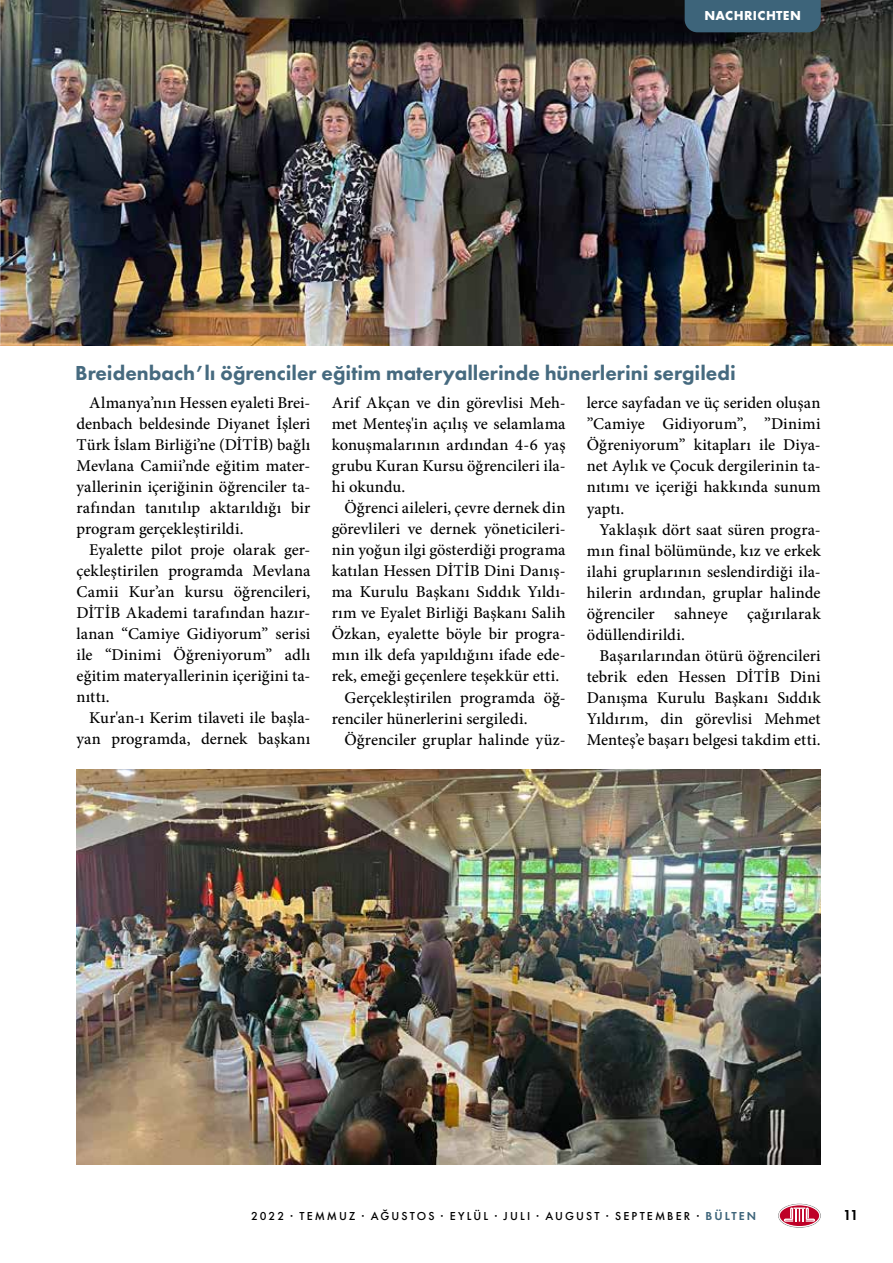
<style>
.page{position:relative;width:893px;height:1263px;background:#fff}
.page>*{position:absolute;margin:0;border:0;box-sizing:border-box;transform-origin:0 0}
.t1{font:800 21px "Futura PT";color:#466a7f}
.t2{font:500 16.5px/21px "Minion Pro";letter-spacing:.005em;color:#000;text-align:justify}
.t3{font:600 15px "Futura PT";color:#000}
.t4{font:700 13.5px "Futura PT";letter-spacing:.025em;color:#fff}
.t5{font:500 12px "Futura PT";letter-spacing:.175em;color:#000}
.s1{font-weight:600;color:#3d647a}
</style>
<div class="page">
<img style="left:0;top:0;width:893px;height:345px">
<img style="left:77px;top:770px;width:744px;height:394px">
<svg style="left:778px;top:1204px;width:43px;height:23px"></svg>
<div style="left:685px;top:0;width:136px;height:32px;background:#3d647a"></div>
<p class="t4" style="left:704px;top:7px;width:98px">NACHRICHTEN</p>
<p class="t1" style="left:75px;top:360px;width:662px">Breidenbach’lı öğrenciler eğitim materyallerinde hünerlerini sergiledi</p>
<p class="t2" style="left:77px;top:393px;width:235px;text-indent:13px">Almanya’nın Hessen eyaleti Brei&shy;denbach beldesinde Diyanet İşleri Türk İslam Birliği’ne (DİTİB) bağlı Mevlana Camii’nde eğitim mater&shy;yallerinin içeriğinin öğrenciler ta&shy;rafından tanıtılıp aktarıldığı bir program gerçekleştirildi.</p>
<p class="t2" style="left:77px;top:540px;width:235px;text-indent:13px">Eyalette pilot proje olarak ger&shy;çekleştirilen programda Mevlana Camii Kur’an kursu öğrencileri, DİTİB Akademi tarafından hazır&shy;lanan “Camiye Gidiyorum” serisi ile “Dinimi Öğreniyorum” adlı eğitim materyallerinin içeriğini ta&shy;nıttı.</p>
<p class="t2" style="left:77px;top:708px;width:235px;text-align:right">Kur'an-ı Kerim tilaveti ile başla&shy;yan programda, dernek başkanı</p>
<p class="t2" style="left:332px;top:393px;width:235px">Arif Akçan ve din görevlisi Meh&shy;met Menteş'in açılış ve selamlama konuşmalarının ardından 4-6 yaş grubu Kuran Kursu öğrencileri ila&shy;hi okundu.</p>
<p class="t2" style="left:344px;top:498px;width:223px">Öğrenci aileleri, çevre dernek din</p>
<p class="t2" style="left:332px;top:519px;width:235px">görevlileri ve dernek yöneticileri-</p>
<p class="t2" style="left:332px;top:540px;width:235px">nin yoğun ilgi gösterdiği programa</p>
<p class="t2" style="left:332px;top:561px;width:235px">katılan Hessen DİTİB Dini Danış-</p>
<p class="t2" style="left:332px;top:582px;width:235px">ma Kurulu Başkanı Sıddık Yıldı-</p>
<p class="t2" style="left:332px;top:603px;width:235px">rım ve Eyalet Birliği Başkanı Salih</p>
<p class="t2" style="left:332px;top:624px;width:235px">Özkan, eyalette böyle bir progra-</p>
<p class="t2" style="left:332px;top:645px;width:235px">mın ilk defa yapıldığını ifade ede-</p>
<p class="t2" style="left:332px;top:666px;width:229px">rek, emeği geçenlere teşekkür etti.</p>
<p class="t2" style="left:344px;top:687px;width:223px">Gerçekleştirilen programda öğ-</p>
<p class="t2" style="left:332px;top:708px;width:197px">renciler hünerlerini sergiledi.</p>
<p class="t2" style="left:344px;top:729px;width:223px">Öğrenciler gruplar halinde yüz-</p>
<p class="t2" style="left:587px;top:393px;width:235px">lerce sayfadan ve üç seriden oluşan ”Camiye Gidiyorum”, ”Dinimi Öğreniyorum” kitapları ile Diya&shy;net Aylık ve Çocuk dergilerinin ta&shy;nıtımı ve içeriği hakkında sunum yaptı.</p>
<p class="t2" style="left:587px;top:519px;width:235px;text-indent:13px">Yaklaşık dört saat süren progra&shy;mın final bölümünde, kız ve erkek ilahi gruplarının seslendirdiği ila&shy;hilerin ardından, gruplar halinde öğrenciler sahneye çağırılarak ödüllendirildi.</p>
<p class="t2" style="left:587px;top:645px;width:235px;text-indent:13px">Başarılarından ötürü öğrencileri tebrik eden Hessen DİTİB Dini Danışma Kurulu Başkanı Sıddık Yıldırım, din görevlisi Mehmet Menteş’e başarı belgesi takdim etti.</p>
<p class="t5" style="left:251px;top:1209px;width:506px">2022 · TEMMUZ · AĞUSTOS · EYLÜL · JULI · AUGUST · SEPTEMBER · <span class="s1">BÜLTEN</span></p>
<p class="t3" style="left:843px;top:1206px;width:17px">11</p>
</div>
